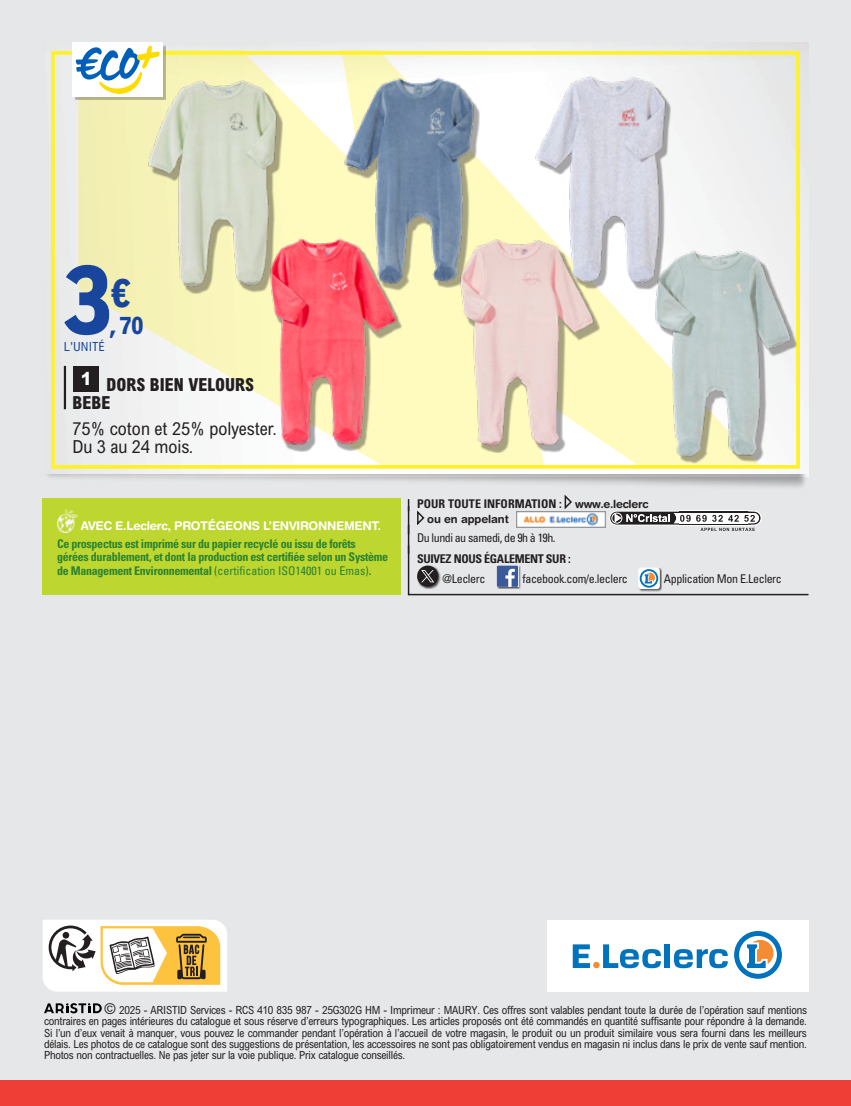
<style>
.page{position:relative;width:851px;height:1106px;background:#fff}
.page>*{position:absolute;margin:0;border:0;box-sizing:border-box;transform-origin:0 0}
.PRIX_01_STANDARD{font:700 condensed 117.9px "Edouard";color:#18469d}
.PRIX_01_STANDARD-2{font:700 condensed 48.6px "Edouard";color:#18469d}
.PRIX_01_STANDARD-3{font:700 condensed 29.85px "Edouard";color:#18469d}
.LIBELLE_STANDARD{font:condensed 18px/18px "Arial MT Pro";color:#231f20}
.LIBELLE_STANDARD_FIL{font:800 condensed 18px/18px "Arial MT Pro";color:#231f20}
.PRIX_01_LIBELLE_BAS{font:condensed 12.6px "Arial MT Pro";color:#18469d}
.t1{font:700 condensed 12px/13.5px "Univers LT Std";letter-spacing:-.025em;color:#2b8331}
.t2{font:condensed 12px "Univers LT Std";letter-spacing:-.03em;color:#231f20}
.t3{font:700 12px "Helvetica Rounded LT Std";letter-spacing:-.025em;color:#fff}
.t4{font:700 condensed 12px "Univers LT Std";letter-spacing:.005em;color:#231f20}
.t5{font:700 condensed 12px "Univers LT Std";letter-spacing:-.025em;color:#231f20}
.t6{font:condensed 11.25px/11.2px "Arial MT Pro";letter-spacing:-.02em;color:#231f20;text-align:justify}
.t7{font:700 11.25px "Helvetica Rounded LT Std";letter-spacing:-.01em;color:#231f20}
.s1{font-weight:400}
.s2{font-family:"Helvetica Rounded LT Std";font-stretch:normal;font-size:11.25px}
.s3{font-size:15px}
</style>
<div class="page">
<div style="left:0;top:0;width:850px;height:1106px;background:#e6e7e9"></div>
<svg style="left:407px;top:494px;width:402px;height:102px"></svg>
<div style="left:43px;top:498px;width:358px;height:96px;background:#bed630"></div>
<img style="left:57px;top:510px;width:21px;height:22px">
<img style="left:47px;top:43px;width:761px;height:444px">
<svg style="left:78px;top:50px;width:683px;height:414px"></svg>
<div style="left:51px;top:51px;width:748px;height:418px;border:4px solid #fff229"></div>
<div style="left:658px;top:254px;width:138px;height:209px;background:#231f20;opacity:.4"></div>
<img style="left:653px;top:248px;width:139px;height:210px">
<div style="left:347px;top:81px;width:133px;height:209px;background:#231f20;opacity:.4"></div>
<img style="left:342px;top:75px;width:134px;height:210px">
<div style="left:538px;top:80px;width:133px;height:209px;background:#231f20;opacity:.4"></div>
<img style="left:533px;top:74px;width:134px;height:210px">
<div style="left:273px;top:242px;width:129px;height:210px;background:#231f20;opacity:.4"></div>
<img style="left:268px;top:236px;width:130px;height:210px">
<div style="left:463px;top:244px;width:136px;height:209px;background:#231f20;opacity:.4"></div>
<img style="left:458px;top:238px;width:137px;height:210px">
<div style="left:151px;top:85px;width:131px;height:209px;background:#231f20;opacity:.4"></div>
<img style="left:146px;top:79px;width:132px;height:210px">
<hr style="left:64px;top:366px;width:2px;height:43px;background:#231f20">
<div style="left:75px;top:45px;width:91px;height:55px;background:#231f20;opacity:.3"></div>
<div style="left:72px;top:43px;width:91px;height:54px;background:#fff"></div>
<svg style="left:76px;top:46px;width:84px;height:48px"></svg>
<div style="left:547px;top:920px;width:261px;height:71px;background:#fff"></div>
<div style="left:593px;top:961px;width:6px;height:7px;background:#f58b32;border-radius:50%"></div>
<svg style="left:572px;top:944px;width:18px;height:24px"></svg>
<div style="left:664px;top:944px;width:5px;height:24px;background:#0073bc"></div>
<svg style="left:603px;top:944px;width:57px;height:24px"></svg>
<svg style="left:673px;top:949px;width:54px;height:19px"></svg>
<svg style="left:734px;top:931px;width:47px;height:47px"></svg>
<svg style="left:43px;top:920px;width:184px;height:71px;background:#ddceae"></svg>
<svg style="left:44px;top:1003px;width:58px;height:10px"></svg>
<div style="left:0;top:1080px;width:850px;height:26px;background:#ee3e35"></div>
<p class="PRIX_01_STANDARD" style="left:64px;top:235px;width:49px">3</p>
<p class="PRIX_01_STANDARD-2" style="left:111px;top:266px;width:21px">€</p>
<p class="PRIX_01_STANDARD-3" style="left:108px;top:309px;width:37px">,70</p>
<p class="PRIX_01_LIBELLE_BAS" style="left:64px;top:338px;width:42px">L'UNITÉ</p>
<p class="LIBELLE_STANDARD_FIL" style="left:72px;top:376px;width:183px;text-indent:8px"><sup>1</sup> DORS BIEN VELOURS<br>BEBE</p>
<p class="LIBELLE_STANDARD" style="left:72px;top:420px;width:206px">75% coton et 25% polyester.<br>Du 3 au 24 mois.</p>
<p class="t3" style="left:81px;top:518px;width:302px">AVEC E.Leclerc, PROTÉGEONS L’ENVIRONNEMENT.</p>
<p class="t1" style="left:57px;top:536px;width:332px">Ce prospectus est imprimé sur du papier recyclé ou issu de forêts gérées durablement, et dont la production est certifiée selon un Système de Management Environnemental <span class="s1">(certification ISO14001 ou Emas)</span>.</p>
<p class="t4" style="left:417px;top:496px;width:233px">POUR TOUTE INFORMATION : <span class="s2">www.e.leclerc</span></p>
<p class="t7" style="left:427px;top:512px;width:83px">ou en appelant</p>
<p class="t2" style="left:417px;top:530px;width:140px">Du lundi au samedi, de 9h à 19h.</p>
<p class="t5" style="left:417px;top:551px;width:155px">SUIVEZ NOUS ÉGALEMENT SUR :</p>
<p class="t2" style="left:442px;top:571px;width:44px">@Leclerc</p>
<p class="t2" style="left:522px;top:571px;width:107px">facebook.com/e.leclerc</p>
<p class="t2" style="left:663px;top:571px;width:119px">Application Mon E.Leclerc</p>
<p class="t6" style="left:44px;top:1004px;width:764px;text-indent:60px"><span class="s3">©</span> 2025 - ARISTID Services - RCS 410 835 987 - 25G302G HM - Imprimeur : MAURY. Ces offres sont valables pendant toute la durée de l’opération sauf mentions contraires en pages intérieures du catalogue et sous réserve d’erreurs typographiques. Les articles proposés ont été commandés en quantité suffisante pour répondre à la demande.<br>Si l’un d’eux venait à manquer, vous pouvez le commander pendant l’opération à l’accueil de votre magasin, le produit ou un produit similaire vous sera fourni dans les meilleurs délais. Les photos de ce catalogue sont des suggestions de présentation, les accessoires ne sont pas obligatoirement vendus en magasin ni inclus dans le prix de vente sauf mention.<br>Photos non contractuelles. Ne pas jeter sur la voie publique. Prix catalogue conseillés.</p>
</div>
